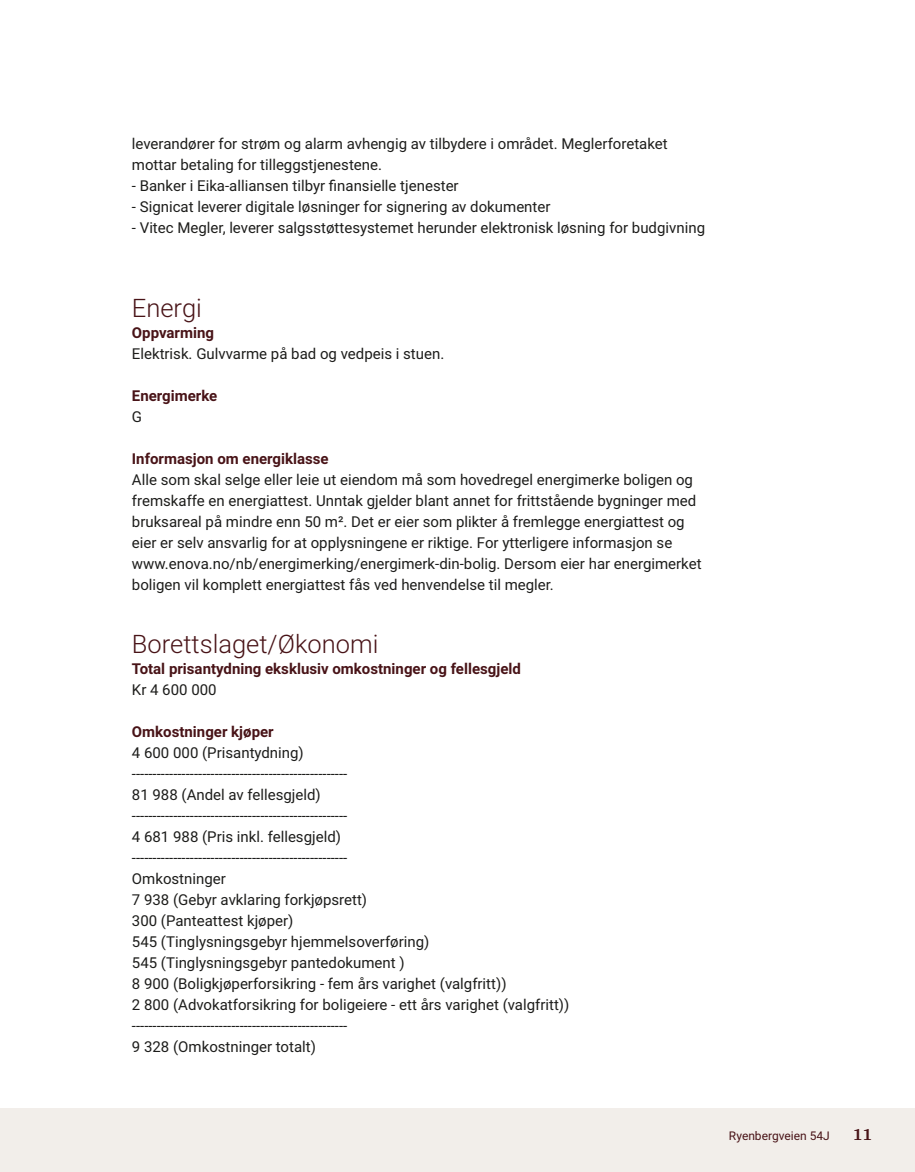
<style>
.page{position:relative;width:915px;height:1172px;background:#fff}
.page>*{position:absolute;margin:0;border:0;box-sizing:border-box;transform-origin:0 0}
.t1{font:300 25.5px "Roboto Vitec";color:#481317}
.t2{font:700 18px "Arya";color:#481317}
.t3{font:15px/21px "Roboto Vitec";color:#1d1d1b}
.t4{font:700 15px "Roboto Vitec";color:#481317}
.t5{font:12px "Roboto Vitec";color:#481317}
</style>
<div class="page">
<div style="left:0;top:1108px;width:914px;height:64px;background:#f2eeea"></div>
<p class="t3" style="left:132px;top:132px;width:574px">leverandører for strøm og alarm avhengig av tilbydere i området. Meglerforetaket mottar betaling for tilleggstjenestene.<br>‑ Banker i Eika‑alliansen tilbyr finansielle tjenester<br>‑ Signicat leverer digitale løsninger for signering av dokumenter<br>‑ Vitec Megler, leverer salgsstøttesystemet herunder elektronisk løsning for budgivning</p>
<h1 class="t1" style="left:132px;top:290px;width:71px">Energi</h1>
<p class="t4" style="left:132px;top:322px;width:84px">Oppvarming</p>
<p class="t3" style="left:132px;top:342px;width:314px">Elektrisk. Gulvvarme på bad og vedpeis i stuen.</p>
<p class="t4" style="left:132px;top:385px;width:87px">Energimerke</p>
<p class="t3" style="left:132px;top:405px;width:12px">G</p>
<p class="t4" style="left:132px;top:448px;width:198px">Informasjon om energiklasse</p>
<p class="t3" style="left:132px;top:468px;width:571px">Alle som skal selge eller leie ut eiendom må som hovedregel energimerke boligen og fremskaffe en energiattest. Unntak gjelder blant annet for frittstående bygninger med bruksareal på mindre enn 50 m². Det er eier som plikter å fremlegge energiattest og eier er selv ansvarlig for at opplysningene er riktige. For ytterligere informasjon se www.enova.no/ nb/ energimerking/ energimerk‑din‑bolig. Dersom eier har energimerket boligen vil komplett energiattest fås ved henvendelse til megler.</p>
<h1 class="t1" style="left:132px;top:626px;width:248px">Borettslaget/ Økonomi</h1>
<p class="t4" style="left:132px;top:658px;width:390px">Total prisantydning eksklusiv omkostninger og fellesgjeld</p>
<p class="t3" style="left:132px;top:678px;width:86px">Kr 4 600 000</p>
<p class="t4" style="left:132px;top:721px;width:143px">Omkostninger kjøper</p>
<p class="t3" style="left:132px;top:741px;width:439px">4 600 000 (Prisantydning)<br>‑‑‑‑‑‑‑‑‑‑‑‑‑‑‑‑‑‑‑‑‑‑‑‑‑‑‑‑‑‑‑‑‑‑‑‑‑‑‑‑‑‑‑‑‑‑‑‑‑‑‑‑<br>81 988 (Andel av fellesgjeld)<br>‑‑‑‑‑‑‑‑‑‑‑‑‑‑‑‑‑‑‑‑‑‑‑‑‑‑‑‑‑‑‑‑‑‑‑‑‑‑‑‑‑‑‑‑‑‑‑‑‑‑‑‑<br>4 681 988 (Pris inkl. fellesgjeld)<br>‑‑‑‑‑‑‑‑‑‑‑‑‑‑‑‑‑‑‑‑‑‑‑‑‑‑‑‑‑‑‑‑‑‑‑‑‑‑‑‑‑‑‑‑‑‑‑‑‑‑‑‑<br>Omkostninger<br>7 938 (Gebyr avklaring forkjøpsrett)<br>300 (Panteattest kjøper)<br>545 (Tinglysningsgebyr hjemmelsoverføring)<br>545 (Tinglysningsgebyr pantedokument )<br>8 900 (Boligkjøperforsikring ‑ fem års varighet (valgfritt))<br>2 800 (Advokatforsikring for boligeiere ‑ ett års varighet (valgfritt)) ‑‑‑‑‑‑‑‑‑‑‑‑‑‑‑‑‑‑‑‑‑‑‑‑‑‑‑‑‑‑‑‑‑‑‑‑‑‑‑‑‑‑‑‑‑‑‑‑‑‑‑‑<br>9 328 (Omkostninger totalt)</p>
<p class="t5" style="left:728px;top:1127px;width:102px">Ryenbergveien 54J</p>
<p class="t2" style="left:852px;top:1123px;width:21px">11</p>
</div>
